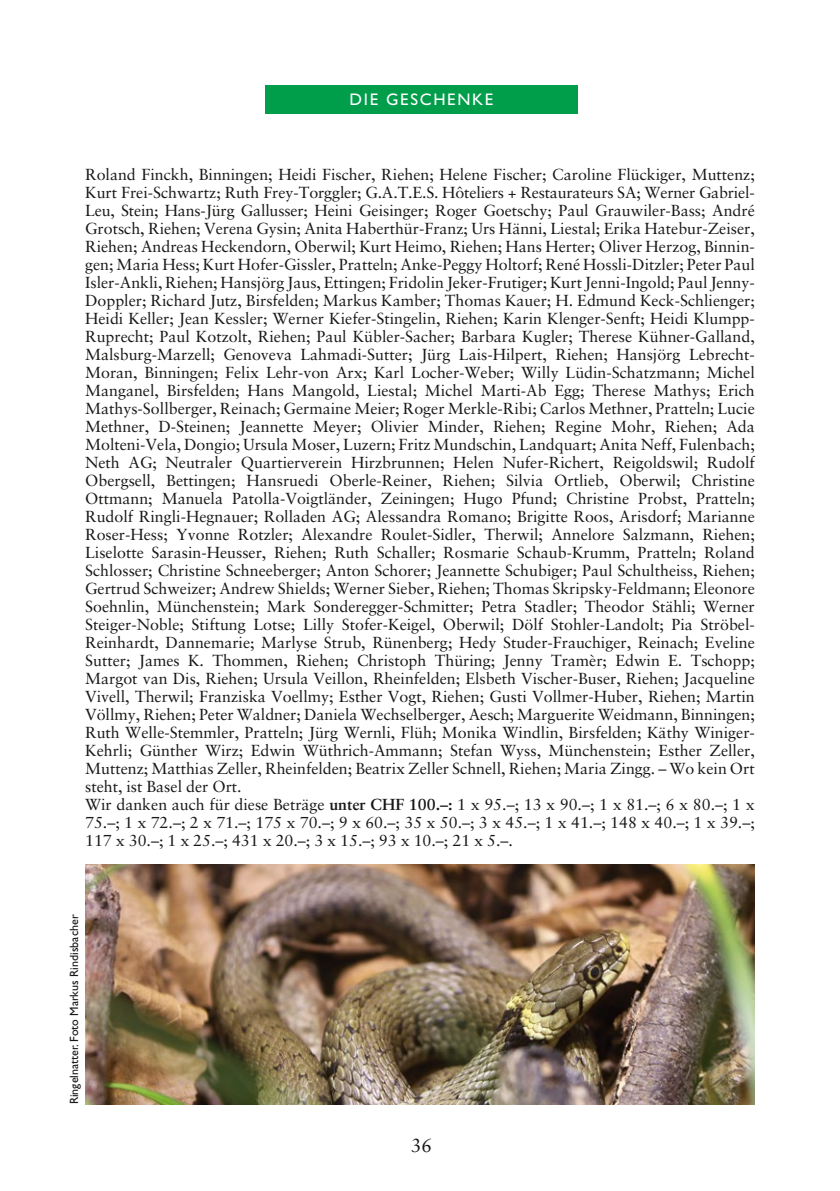
<style>
.page{position:relative;width:840px;height:1191px;background:#fff}
.page>*{position:absolute;margin:0;border:0;box-sizing:border-box;transform-origin:0 0}
.t1{font:19px "Sabon LT Std";color:#181716}
.t2{font:16.8px "Gill Sans Std";letter-spacing:.1em;color:#fff}
.t3{font:16px/18px "Sabon LT Std";color:#181716}
.t4{font:12px "Gill Sans Std";color:#181716}
.s1{font-weight:700}
</style>
<div class="page">
<div style="left:265px;top:85px;width:312px;height:28px;background:#009e4b"></div>
<img style="left:85px;top:864px;width:669px;height:240px">
<p class="t2" style="left:349px;top:90px;width:145px">DIE GESCHENKE</p>
<p class="t3" style="left:85px;top:165px;width:671px">Roland Finckh, Binningen; Heidi Fischer, Riehen; Helene Fischer; Caroline Flückiger, Muttenz; Kurt Frei-Schwartz; Ruth Frey-Torggler; G.A.T.E.S. Hôteliers + Restaurateurs SA; Werner Gabriel-Leu, Stein; Hans-Jürg Gallusser; Heini Geisinger; Roger Goetschy; Paul Grauwiler-Bass; André Grotsch, Riehen; Verena Gysin; Anita Haberthür-Franz; Urs Hänni, Liestal; Erika Hatebur-Zeiser, Riehen; Andreas Heckendorn, Oberwil; Kurt Heimo, Riehen; Hans Herter; Oliver Herzog, Binnin&shy;gen; Maria Hess; Kurt Hofer-Gissler, Pratteln; Anke-Peggy Holtorf; René Hossli-Ditzler; Peter Paul Isler-Ankli, Riehen; Hansjörg Jaus, Ettingen; Fridolin Jeker-Frutiger; Kurt Jenni-Ingold; Paul Jenny-Doppler; Richard Jutz, Birsfelden; Markus Kamber; Thomas Kauer; H. Edmund Keck-Schlienger; Heidi Keller; Jean Kessler; Werner Kiefer-Stingelin, Riehen; Karin Klenger-Senft; Heidi Klumpp-Ruprecht; Paul Kotzolt, Riehen; Paul Kübler-Sacher; Barbara Kugler; Therese Kühner-Galland, Malsburg-Marzell; Genoveva Lahmadi-Sutter; Jürg Lais-Hilpert, Riehen; Hansjörg Lebrecht-Moran, Binningen; Felix Lehr-von Arx; Karl Locher-Weber; Willy Lüdin-Schatzmann; Michel Manganel, Birsfelden; Hans Mangold, Liestal; Michel Marti-Ab Egg; Therese Mathys; Erich Mathys-Sollberger, Reinach; Germaine Meier; Roger Merkle-Ribi; Carlos Methner, Pratteln; Lucie Methner, D-Steinen; Jeannette Meyer; Olivier Minder, Riehen; Regine Mohr, Riehen; Ada Molteni-Vela, Dongio; Ursula Moser, Luzern; Fritz Mundschin, Landquart; Anita Neff, Fulenbach; Neth AG; Neutraler Quartierverein Hirzbrunnen; Helen Nufer-Richert, Reigoldswil; Rudolf Obergsell, Bettingen; Hansruedi Oberle-Reiner, Riehen; Silvia Ortlieb, Oberwil; Christine Ottmann; Manuela Patolla-Voigtländer, Zeiningen; Hugo Pfund; Christine Probst, Pratteln; Rudolf Ringli-Hegnauer; Rolladen AG; Alessandra Romano; Brigitte Roos, Arisdorf; Marianne Roser-Hess; Yvonne Rotzler; Alexandre Roulet-Sidler, Therwil; Annelore Salzmann, Riehen; Liselotte Sarasin-Heusser, Riehen; Ruth Schaller; Rosmarie Schaub-Krumm, Pratteln; Roland Schlosser; Christine Schneeberger; Anton Schorer; Jeannette Schubiger; Paul Schultheiss, Riehen; Gertrud Schweizer; Andrew Shields; Werner Sieber, Riehen; Thomas Skripsky-Feldmann; Eleonore Soehnlin, Münchenstein; Mark Sonderegger-Schmitter; Petra Stadler; Theodor Stähli; Werner Steiger-Noble; Stiftung Lotse; Lilly Stofer-Keigel, Oberwil; Dölf Stohler-Landolt; Pia Ströbel-Reinhardt, Dannemarie; Marlyse Strub, Rünenberg; Hedy Studer-Frauchiger, Reinach; Eveline Sutter; James K. Thommen, Riehen; Christoph Thüring; Jenny Tramèr; Edwin E. Tschopp; Margot van Dis, Riehen; Ursula Veillon, Rheinfelden; Elsbeth Vischer-Buser, Riehen; Jacqueline Vivell, Therwil; Franziska Voellmy; Esther Vogt, Riehen; Gusti Vollmer-Huber, Riehen; Martin Völlmy, Riehen; Peter Waldner; Daniela Wechselberger, Aesch; Marguerite Weidmann, Binningen; Ruth Welle-Stemmler, Pratteln; Jürg Wernli, Flüh; Monika Windlin, Birsfelden; Käthy Winiger-Kehrli; Günther Wirz; Edwin Wüthrich-Ammann; Stefan Wyss, Münchenstein; Esther Zeller, Muttenz; Matthias Zeller, Rheinfelden; Beatrix Zeller Schnell, Riehen; Maria Zingg. – Wo kein Ort steht, ist Basel der Ort.<br>Wir danken auch für diese Beträge <span class="s1">unter CHF 100.–:</span> 1 x 95.–; 13 x 90.–; 1 x 81.–; 6 x 80.–; 1 x 75.–; 1 x 72.–; 2 x 71.–; 175 x 70.–; 9 x 60.–; 35 x 50.–; 3 x 45.–; 1 x 41.–; 148 x 40.–; 1 x 39.–; 117 x 30.–; 1 x 25.–; 431 x 20.–; 3 x 15.–; 93 x 10.–; 21 x 5.–.</p>
<p class="t4" style="left:67px;top:1104px;width:191px;rotate:-90deg">Ringelnatter. Foto Markus Rindisbacher</p>
<p class="t1" style="left:410px;top:1134px;width:23px">36</p>
</div>
